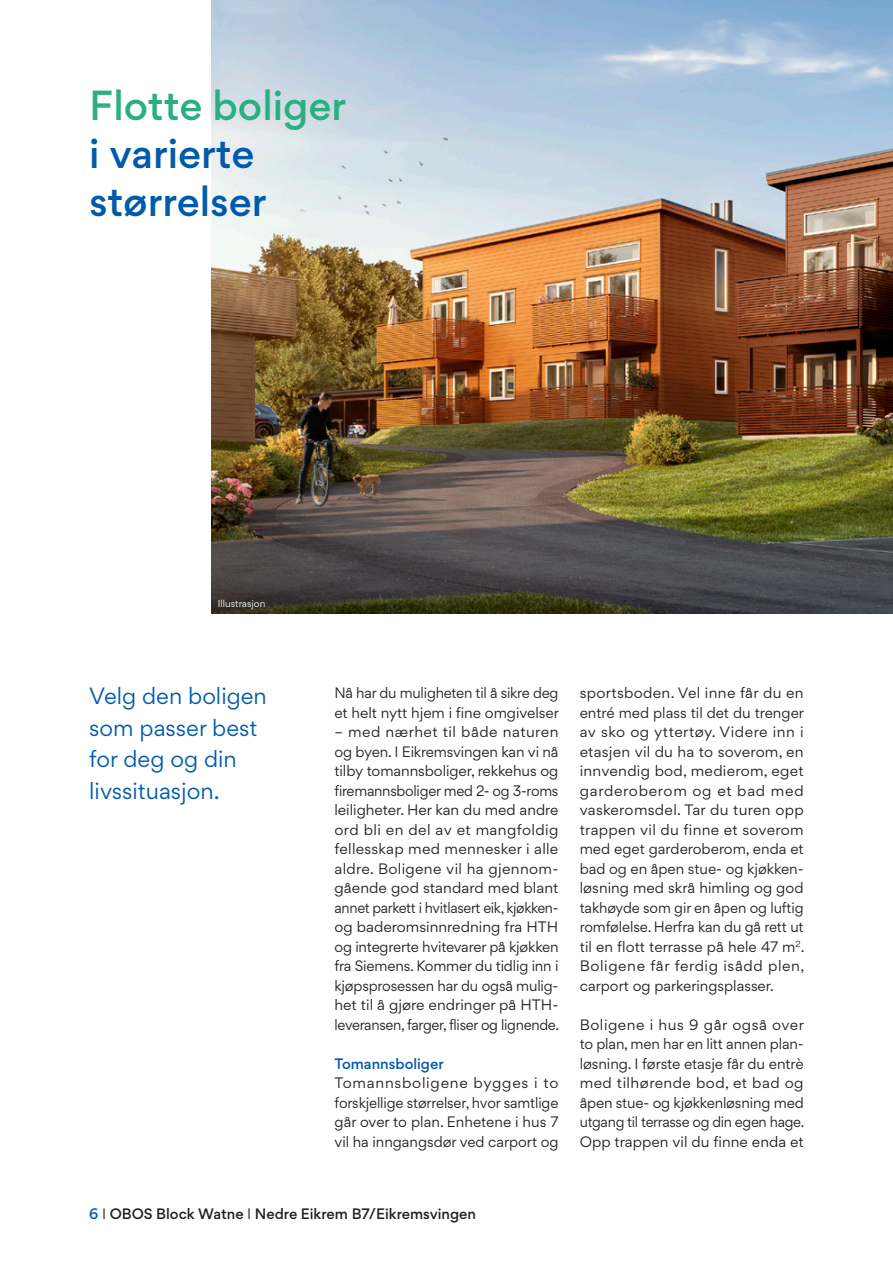
<style>
.page{position:relative;width:893px;height:1263px;background:#fff}
.page>*{position:absolute;margin:0;border:0;box-sizing:border-box;transform-origin:0 0}
.t1{font:500 37.5px/48px "Gordita";color:#015aaa}
.t2{font:500 37.5px "Gordita";color:#2baf81}
.t3{font:21px/31.5px "Gordita";color:#015aaa}
.t4{font:13.5px/19.5px "Gordita";letter-spacing:-.005em;color:#231f20}
.t5{font:500 13.5px "Gordita";color:#231f20}
.t6{font:500 13.5px "Gordita";color:#015aaa}
.t7{font:9px "Gordita";color:#fff}
.s1{color:#015aaa}
.s2{font-weight:400}
</style>
<div class="page">
<img style="left:212px;top:0;width:681px;height:614px">
<h1 class="t2" style="left:89px;top:77px;width:259px">Flotte boliger</h1>
<h1 class="t1" style="left:89px;top:129px;width:179px">i varierte størrelser</h1>
<p class="t7" style="left:218px;top:597px;width:49px">Illustrasjon</p>
<h2 class="t3" style="left:89px;top:680px;width:179px">Velg den boligen som passer best for deg og din livssituasjon.</h2>
<p class="t4" style="left:334px;top:683px;width:226px">Nå har du muligheten til å sikre deg et helt nytt hjem i fine omgivelser</p>
<p class="t4" style="left:334px;top:722px;width:226px">– med nærhet til både naturen og byen. I Eikremsvingen kan vi nå tilby tomannsboliger, rekkehus og firemannsboliger med 2- og 3-roms leiligheter. Her kan du med andre ord bli en del av et mangfoldig fellesskap med mennesker i alle aldre. Boligene vil ha gjennom&shy;gående god standard med blant annet parkett i hvitlasert eik, kjøkken&shy;og baderomsinnredning fra HTH og integrerte hvitevarer på kjøkken fra Siemens. Kommer du tidlig inn i kjøpsprosessen har du også mulig&shy;het til å gjøre endringer på HTH&shy;leveransen, farger, fliser og lignende.</p>
<p class="t6" style="left:334px;top:1053px;width:111px">Tomannsboliger</p>
<p class="t4" style="left:334px;top:1073px;width:225px;text-align:justify">Tomannsboligene bygges i to forskjellige størrelser, hvor samtlige går over to plan. Enhetene i hus 7 vil ha inngangsdør ved carport og</p>
<p class="t4" style="left:580px;top:683px;width:226px;text-align:justify">sportsboden. Vel inne får du en entré med plass til det du trenger av sko og yttertøy. Videre inn i etasjen vil du ha to soverom, en innvendig bod, medierom, eget garderoberom og et bad med vaskeromsdel. Tar du turen opp trappen vil du finne et soverom med eget garderoberom, enda et bad og en åpen stue- og kjøkken&shy;løsning med skrå himling og god takhøyde som gir en åpen og luftig romfølelse. Herfra kan du gå rett ut til en flott terrasse på hele 47 m<sup>2</sup>.<br>Boligene får ferdig isådd plen, carport og parkeringsplasser.</p>
<p class="t4" style="left:580px;top:1014px;width:226px">Boligene i hus 9 går også over to plan, men har en litt annen plan&shy;løsning. I første etasje får du entrè med tilhørende bod, et bad og åpen stue- og kjøkkenløsning med utgang til terrasse og din egen hage.<br>Opp trappen vil du finne enda et</p>
<p class="t5" style="left:89px;top:1204px;width:388px"><span class="s1">6</span> <span class="s2">I</span> OBOS Block Watne <span class="s2">I</span> Nedre Eikrem B7/Eikremsvingen</p>
</div>
